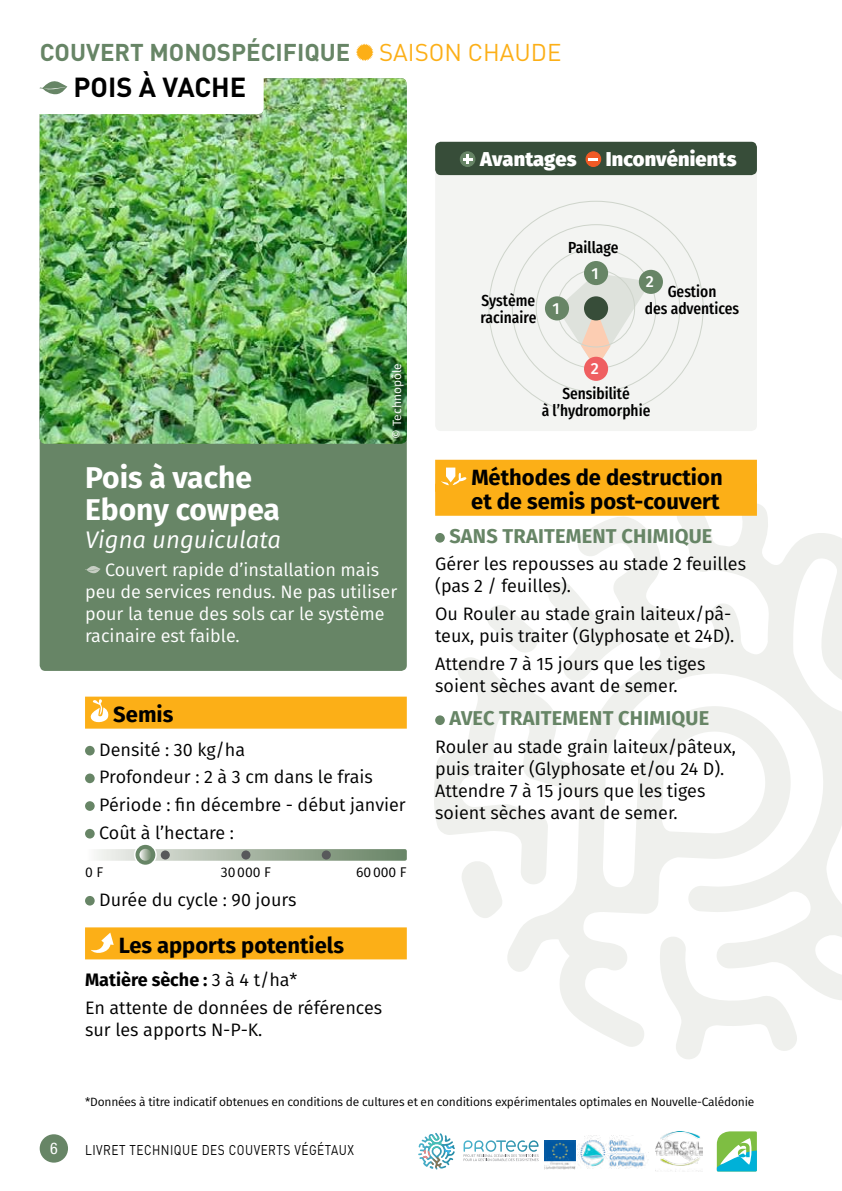
<style>
.page{position:relative;width:842px;height:1191px;background:#fff}
.page>*{position:absolute;margin:0;border:0;box-sizing:border-box;transform-origin:0 0}
.t1{font:700 30px/32px "Fira Sans";color:#fff}
.t2{font:700 27.2px "DIN";color:#000}
.t3{font:700 24px "DIN";color:#678566}
.t4{font:italic 24px "Fira Sans";color:#fff}
.t5{font:700 22px/24px "Fira Sans";color:#000}
.t6{font:700 20px "Fira Sans";letter-spacing:.01em;color:#678566}
.t7{font:800 20px "Fira Sans";letter-spacing:.01em;color:#fff}
.t8{font:18px/22px "Fira Sans";color:#000}
.t9{font:18px/22px "Fira Sans";color:#fff}
.t10{font:500 16px/17px "Fira Sans Condensed";color:#000;text-align:center}
.t11{font:500 16px "Fira Sans";color:#fff}
.t12{font:condensed 16px "Helvetica Neue";color:#fff}
.t13{font:14px "DIN";letter-spacing:.04em;color:#000;scale:.85 1}
.t14{font:14px "Fira Sans";color:#000}
.t15{font:12px "Fira Sans";letter-spacing:-.015em;color:#000}
.t16{font:12px "Fira Sans";color:#fff}
.s1{font-weight:400;color:#fcaf17}
.s2{font-weight:700}
</style>
<div class="page">
<div style="left:40px;top:1134px;width:28px;height:28px;background:#678566;border-radius:50%"></div>
<svg style="left:717px;top:1131px;width:40px;height:40px"></svg>
<img style="left:545px;top:1140px;width:31px;height:29px">
<svg style="left:419px;top:1133px;width:19px;height:25px"></svg>
<svg style="left:427px;top:1135px;width:15px;height:15px"></svg>
<svg style="left:421px;top:1150px;width:9px;height:8px"></svg>
<svg style="left:445px;top:1145px;width:8px;height:8px"></svg>
<svg style="left:432px;top:1157px;width:10px;height:10px"></svg>
<svg style="left:464px;top:1140px;width:75px;height:21px"></svg>
<img style="left:578px;top:1135px;width:71px;height:34px">
<img style="left:655px;top:1131px;width:47px;height:40px">
<svg style="left:434px;top:504px;width:408px;height:555px"></svg>
<div style="left:40px;top:315px;width:367px;height:356px;background:#678566;border-radius:6px"></div>
<div style="left:435px;top:142px;width:322px;height:289px;background:#f3f4f2;border-radius:6px"></div>
<svg style="left:557px;top:273px;width:94px;height:96px"></svg>
<img style="left:40px;top:78px;width:367px;height:366px">
<div style="left:435px;top:142px;width:322px;height:33px;background:#374d39;border-radius:6px"></div>
<div style="left:0;top:48px;width:264px;height:66px;background:#fff;border-radius:6px"></div>
<svg style="left:356px;top:44px;width:18px;height:17px"></svg>
<svg style="left:39px;top:81px;width:29px;height:13px"></svg>
<svg style="left:85px;top:566px;width:16px;height:7px"></svg>
<div style="left:85px;top:696px;width:322px;height:32px;background:#fcaf17"></div>
<div style="left:85px;top:927px;width:322px;height:32px;background:#fcaf17"></div>
<svg style="left:90px;top:699px;width:19px;height:24px"></svg>
<div style="left:85px;top:746px;width:10px;height:9px;background:#678566;border-radius:50%"></div>
<div style="left:85px;top:773px;width:10px;height:10px;background:#678566;border-radius:50%"></div>
<div style="left:85px;top:801px;width:10px;height:10px;background:#678566;border-radius:50%"></div>
<div style="left:85px;top:829px;width:10px;height:9px;background:#678566;border-radius:50%"></div>
<svg style="left:134px;top:843px;width:23px;height:23px"></svg>
<svg style="left:135px;top:845px;width:20px;height:19px"></svg>
<svg style="left:96px;top:849px;width:311px;height:11px"></svg>
<div style="left:85px;top:896px;width:10px;height:9px;background:#678566;border-radius:50%"></div>
<svg style="left:91px;top:932px;width:23px;height:21px"></svg>
<div style="left:435px;top:460px;width:322px;height:32px;background:#fcaf17"></div>
<div style="left:435px;top:484px;width:322px;height:32px;background:#fcaf17"></div>
<svg style="left:441px;top:467px;width:26px;height:18px"></svg>
<div style="left:435px;top:533px;width:10px;height:9px;background:#678566;border-radius:50%"></div>
<div style="left:435px;top:715px;width:10px;height:10px;background:#678566;border-radius:50%"></div>
<div style="left:460px;top:152px;width:15px;height:14px;background:#678566;border-radius:50%"></div>
<div style="left:460px;top:151px;width:15px;height:16px;border:1px solid #678566;border-radius:50%"></div>
<svg style="left:463px;top:155px;width:9px;height:9px"></svg>
<div style="left:586px;top:152px;width:15px;height:14px;background:#f15a25;border-radius:50%"></div>
<div style="left:585px;top:151px;width:16px;height:16px;border:1px solid #f15a25;border-radius:50%"></div>
<svg style="left:589px;top:158px;width:9px;height:2px"></svg>
<div style="left:584px;top:296px;width:24px;height:24px;background:#374d39;border-radius:50%"></div>
<div style="left:584px;top:357px;width:24px;height:24px;background:#ef5f61;border-radius:50%"></div>
<div style="left:545px;top:296px;width:24px;height:24px;background:#678566;border-radius:50%"></div>
<div style="left:639px;top:270px;width:24px;height:24px;background:#678566;border-radius:50%"></div>
<div style="left:584px;top:261px;width:24px;height:24px;background:#678566;border-radius:50%"></div>
<div style="left:390px;top:364px;width:18px;height:78px;background:#000;opacity:.89"></div>
<h3 class="t3" style="left:40px;top:37px;width:523px">COUVERT MONOSPÉCIFIQUE <span class="s1">SAISON CHAUDE</span></h3>
<h2 class="t2" style="left:74px;top:69px;width:174px">POIS À VACHE</h2>
<p class="t7" style="left:480px;top:141px;width:98px">Avantages</p>
<p class="t7" style="left:606px;top:141px;width:132px">Inconvénients</p>
<p class="t10" style="left:568px;top:237px;width:52px">Paillage</p>
<p class="t16" style="left:388px;top:439px;width:77px;rotate:-90deg">© Technopôle</p>
<h1 class="t1" style="left:85px;top:460px;width:196px">Pois à vache<br>Ebony cowpea</h1>
<h3 class="t4" style="left:85px;top:522px;width:198px">Vigna unguiculata</h3>
<p class="t9" style="left:85px;top:558px;width:314px;text-indent:20px">Couvert rapide d’installation mais peu de services rendus. Ne pas utiliser pour la tenue des sols car le système racinaire est faible.</p>
<p class="t5" style="left:113px;top:701px;width:62px">Semis</p>
<p class="t8" style="left:99px;top:735px;width:308px;line-height:27.6px">Densité : 30 kg/ha<br>Profondeur : 2 à 3 cm dans le frais<br>Période : fin décembre - début janvier<br>Coût à l’hectare :</p>
<p class="t14" style="left:85px;top:861px;width:20px">0 F</p>
<p class="t14" style="left:221px;top:861px;width:52px">30000 F</p>
<p class="t14" style="left:356px;top:861px;width:52px">60000 F</p>
<p class="t8" style="left:99px;top:888px;width:199px">Durée du cycle : 90 jours</p>
<p class="t5" style="left:119px;top:931px;width:227px">Les apports potentiels</p>
<p class="t8" style="left:85px;top:965px;width:299px;line-height:27.6px"><span class="s2">Matière sèche :</span> 3 à 4 t/ha*<br>En attente de données de références</p>
<p class="t8" style="left:85px;top:1018px;width:179px">sur les apports N-P-K.</p>
<p class="t11" style="left:591px;top:260px;width:9px">1</p>
<p class="t11" style="left:646px;top:269px;width:10px">2</p>
<p class="t10" style="left:480px;top:290px;width:58px;text-align:left">Système racinaire</p>
<p class="t10" style="left:645px;top:281px;width:96px">Gestion<br>des adventices</p>
<p class="t11" style="left:552px;top:295px;width:9px">1</p>
<p class="t11" style="left:591px;top:356px;width:10px">2</p>
<p class="t10" style="left:542px;top:383px;width:110px">Sensibilité<br>à l’hydromorphie</p>
<p class="t5" style="left:471px;top:464px;width:253px">Méthodes de destruction et de semis post-couvert</p>
<p class="t6" style="left:449px;top:519px;width:265px">SANS TRAITEMENT CHIMIQUE</p>
<p class="t8" style="left:435px;top:552px;width:312px">Gérer les repousses au stade 2 feuilles (pas 2 / feuilles).</p>
<p class="t8" style="left:435px;top:602px;width:301px">Ou Rouler au stade grain laiteux/pâ&shy;teux, puis traiter (Glyphosate et 24D).</p>
<p class="t8" style="left:435px;top:652px;width:272px">Attendre 7 à 15 jours que les tiges soient sèches avant de semer.</p>
<p class="t6" style="left:449px;top:701px;width:261px">AVEC TRAITEMENT CHIMIQUE</p>
<p class="t8" style="left:435px;top:735px;width:302px">Rouler au stade grain laiteux/pâteux, puis traiter (Glyphosate et/ou 24 D).<br>Attendre 7 à 15 jours que les tiges soient sèches avant de semer.</p>
<p class="t15" style="left:85px;top:1092px;width:671px">*Données à titre indicatif obtenues en conditions de cultures et en conditions expérimentales optimales en Nouvelle-Calédonie</p>
<p class="t12" style="left:50px;top:1139px;width:9px">6</p>
<p class="t13" style="left:85px;top:1140px;width:318px">LIVRET TECHNIQUE DES COUVERTS VÉGÉTAUX</p>
</div>
